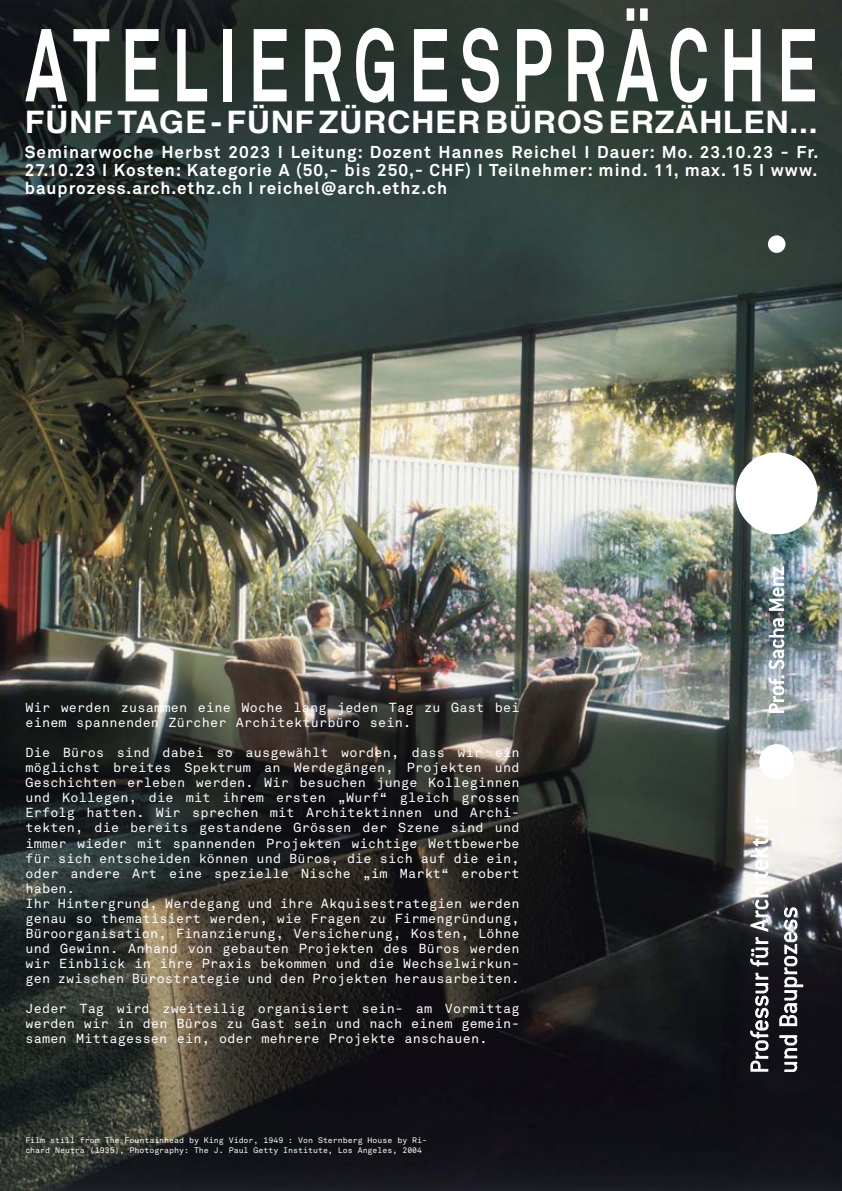
<style>
.page{position:relative;width:842px;height:1191px;background:#fff}
.page>*{position:absolute;margin:0;border:0;box-sizing:border-box;transform-origin:0 0}
.titel_orange_eth{font:700 101.9px "Akkurat Std";letter-spacing:.16em;color:#fff;scale:.64 1}
.titel_orange_eth-2{font:700 31px "Helvetica";letter-spacing:.02em;color:#fff;scale:1.04 1}
.titel_orange_eth-3{font:700 17px/18px "Akkurat Std";letter-spacing:.06em;color:#fff;text-align:justify}
.titel_orange_eth-4{font:13px/15px "Akkurat Std Mono";letter-spacing:.02em;color:#fff;text-align:justify}
.t1{font:8px/9.6px "Akkurat Std Mono";color:#fff}
</style>
<div class="page">
<img style="left:0;top:0;width:842px;height:1191px">
<div style="left:768px;top:235px;width:17px;height:18px;background:#fff;border-radius:50%"></div>
<div style="left:736px;top:452px;width:82px;height:82px;background:#fff;border-radius:50%"></div>
<div style="left:759px;top:744px;width:35px;height:35px;background:#fff;border-radius:50%"></div>
<svg style="left:769px;top:675px;width:15px;height:37px"></svg>
<svg style="left:769px;top:618px;width:15px;height:51px"></svg>
<svg style="left:769px;top:566px;width:15px;height:44px"></svg>
<svg style="left:750px;top:973px;width:18px;height:98px"></svg>
<svg style="left:750px;top:937px;width:18px;height:29px"></svg>
<svg style="left:750px;top:815px;width:18px;height:116px"></svg>
<svg style="left:779px;top:1035px;width:18px;height:36px"></svg>
<svg style="left:779px;top:907px;width:24px;height:119px"></svg>
<p class="titel_orange_eth" style="left:25px;top:1px;width:1239px">ATELIERGESPRÄCHE</p>
<p class="titel_orange_eth-2" style="left:25px;top:103px;width:764px">FÜNF TAGE - FÜNF ZÜRCHER BÜROS ERZÄHLEN...</p>
<p class="titel_orange_eth-3" style="left:25px;top:143px;width:795px">Seminarwoche Herbst 2023 I Leitung: Dozent Hannes Reichel I Dauer: Mo. 23.10.23 - Fr.<br>27.10.23 I Kosten: Kategorie A (50,- bis 250,- CHF) I Teilnehmer: mind. 11, max. 15 I www. bauprozess.arch.ethz.ch I reichel@arch.ethz.ch</p>
<p class="titel_orange_eth-4" style="left:25px;top:700px;width:496px">Wir werden zusammen eine Woche lang jeden Tag zu Gast bei einem spannenden Zürcher Architekturbüro sein.</p>
<p class="titel_orange_eth-4" style="left:25px;top:745px;width:496px">Die Büros sind dabei so ausgewählt worden, dass wir ein möglichst breites Spektrum an Werdegängen, Projekten und Geschichten erleben werden. Wir besuchen junge Kolleginnen und Kollegen, die mit ihrem ersten „Wurf“ gleich grossen Erfolg hatten. Wir sprechen mit Architektinnen und Archi&shy;tekten, die bereits gestandene Grössen der Szene sind und immer wieder mit spannenden Projekten wichtige Wettbewerbe für sich entscheiden können und Büros, die sich auf die ein, oder andere Art eine spezielle Nische „im Markt“ erobert haben.</p>
<p class="titel_orange_eth-4" style="left:25px;top:895px;width:496px">Ihr Hintergrund, Werdegang und ihre Akquisestrategien werden genau so thematisiert werden, wie Fragen zu Firmengründung, Büroorganisation, Finanzierung, Versicherung, Kosten, Löhne und Gewinn. Anhand von gebauten Projekten des Büros werden wir Einblick in ihre Praxis bekommen und die Wechselwirkun&shy;gen zwischen Bürostrategie und den Projekten herausarbeiten.</p>
<p class="titel_orange_eth-4" style="left:25px;top:1000px;width:496px">Jeder Tag wird zweiteilig organisiert sein- am Vormittag werden wir in den Büros zu Gast sein und nach einem gemein&shy;samen Mittagessen ein, oder mehrere Projekte anschauen.</p>
<p class="t1" style="left:25px;top:1135px;width:403px">Film still from The Fountainhead by King Vidor, 1949 : Von Sternberg House by Ri&shy;chard Neutra (1935), Photography: The J. Paul Getty Institute, Los Angeles, 2004</p>
</div>
